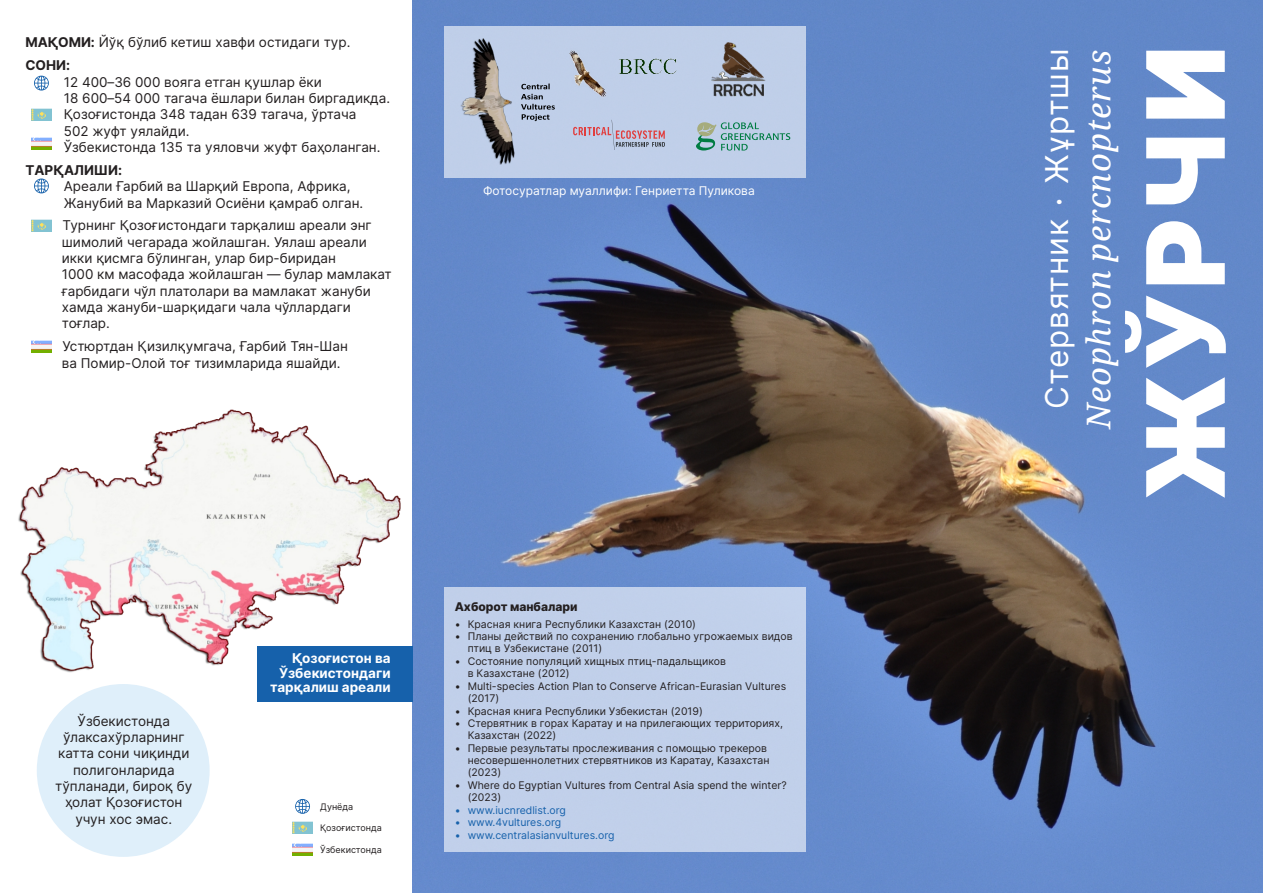
<style>
.page{position:relative;width:1263px;height:893px;background:#fff}
.page>*{position:absolute;margin:0;border:0;box-sizing:border-box;transform-origin:0 0}
.t1{font:900 108px "Inter";letter-spacing:.04em;color:#fff}
.t2{font:italic 33px "Noto Serif";letter-spacing:.025em;color:#fff}
.t3{font:31.5px "Inter";letter-spacing:.03em;color:#fff}
.t4{font:13.5px/16.4px "Inter";color:#231f20}
.t5{font:700 13.5px/14.7px "Inter";color:#fff;text-align:right}
.t6{font:700 13.5px "Inter";color:#231f20}
.t7{font:12px "Inter";color:#fff}
.t8{font:800 12px "Inter";color:#231f20}
.t9{font:10.5px/12px "Inter";color:#231f20}
.t10{font:10.5px "Inter";color:#1661ab}
.t11{font:9px "Inter";color:#231f20}
.s1{font-weight:700}
.s2{font-family:"FF Meta Pro"}
</style>
<div class="page">
<img style="left:412px;top:0;width:851px;height:893px">
<img style="left:32px;top:137px;width:19px;height:13px">
<img style="left:32px;top:108px;width:19px;height:13px">
<svg style="left:34px;top:76px;width:15px;height:15px"></svg>
<svg style="left:34px;top:179px;width:15px;height:14px"></svg>
<img style="left:32px;top:219px;width:19px;height:13px">
<img style="left:32px;top:340px;width:19px;height:13px">
<div style="left:444px;top:26px;width:362px;height:151px;background:#bfcfe9"></div>
<img style="left:576px;top:52px;width:101px;height:45px">
<img style="left:416px;top:39px;width:160px;height:126px">
<svg style="left:521px;top:84px;width:34px;height:37px"></svg>
<svg style="left:573px;top:120px;width:92px;height:30px"></svg>
<svg style="left:696px;top:122px;width:94px;height:29px"></svg>
<img style="left:1127px;top:712px;width:29px;height:35px">
<div style="left:444px;top:587px;width:362px;height:264px;background:#c1d0ea"></div>
<img style="left:711px;top:42px;width:55px;height:55px">
<div style="left:37px;top:684px;width:173px;height:173px;background:#dfeffa;border-radius:50%"></div>
<img style="left:18px;top:409px;width:383px;height:264px">
<div style="left:257px;top:646px;width:155px;height:56px;background:#1661ab"></div>
<svg style="left:295px;top:799px;width:15px;height:15px"></svg>
<img style="left:293px;top:821px;width:19px;height:13px">
<img style="left:293px;top:843px;width:19px;height:13px">
<p class="t4" style="left:25px;top:31px;width:326px;line-height:22.8px"><span class="s1">МАҚОМИ:</span> Йўқ бўлиб кетиш хавфи остидаги тур.<br><span class="s1">СОНИ:</span></p>
<p class="t4" style="left:64px;top:74px;width:328px">12 400–36 000 вояга етган қушлар ёки<br>18 600–54 000 тагача ёшлари билан биргадикда.<br>Қозоғистонда 348 тадан 639 тагача, ўртача<br>502 жуфт уялайди.<br>Ўзбекистонда 135 та уяловчи жуфт баҳоланган.</p>
<p class="t6" style="left:25px;top:162px;width:98px">ТАРҚАЛИШИ:</p>
<p class="t4" style="left:64px;top:178px;width:301px">Ареали Ғарбий ва Шарқий Европа, Африка,<br>Жанубий ва Марказий Осиёни қамраб олган.</p>
<p class="t4" style="left:62px;top:217px;width:331px">Турнинг Қозоғистондаги тарқалиш ареали энг шимолий чегарада жойлашган. Уялаш ареали икки қисмга бўлинган, улар бир-биридан<br>1000 км масофада жойлашган — булар мамлакат ғарбидаги чўл платолари ва мамлакат жануби хамда жануби-шарқидаги чала чўллардаги тоғлар.</p>
<p class="t4" style="left:62px;top:338px;width:288px">Устюртдан Қизилқумгача, Ғарбий Тян-Шан ва Помир-Олой тоғ тизимларида яшайди.</p>
<p class="t7" style="left:483px;top:183px;width:273px">Фотосуратлар муаллифи: Генриетта Пуликова</p>
<p class="t4" style="left:55px;top:713px;width:139px;text-align:center">Ўзбекистонда ўлаксахўрларнинг катта сони чиқинди полигонларида тўпланади, бироқ бу ҳолат Қозоғистон учун хос эмас.</p>
<p class="t5" style="left:270px;top:651px;width:122px">Қозоғистон ва<br>Ўзбекистондаги тарқалиш ареали</p>
<p class="t11" style="left:320px;top:801px;width:34px">Дунёда</p>
<p class="t11" style="left:320px;top:822px;width:63px">Қозоғистонда</p>
<p class="t11" style="left:320px;top:845px;width:63px">Ўзбекистонда</p>
<p class="t8" style="left:455px;top:599px;width:124px">Ахборот манбалари</p>
<p class="t9" style="left:455px;top:618px;width:243px">• Красная книга Республики Казахстан (2010)</p>
<p class="t9" style="left:468px;top:630px;width:326px;text-indent:-13px">• Планы действий по сохранению глобально угрожаемых видов птиц в Узбекистане (2011)</p>
<p class="t9" style="left:468px;top:655px;width:260px;text-indent:-13px">• Состояние популяций хищных птиц-падальщиков в Казахстане (2012)</p>
<p class="t9" style="left:468px;top:680px;width:320px;text-indent:-13px">• Multi-species Action Plan to Conserve African-Eurasian Vultures (2017)</p>
<p class="t9" style="left:455px;top:705px;width:249px">• Красная книга Республики Узбекистан (2019)</p>
<p class="t9" style="left:468px;top:717px;width:317px;text-indent:-13px">• Стервятник в горах Каратау и на прилегающих территориях,<br>Казахстан (2022)</p>
<p class="t9" style="left:468px;top:742px;width:303px;text-indent:-13px">• Первые результаты прослеживания с помощью трекеров несовершеннолетних стервятников из Каратау, Казахстан (2023)</p>
<p class="t9" style="left:468px;top:779px;width:320px;text-indent:-13px">• Where do Egyptian Vultures from Central Asia spend the winter? (2023)</p>
<p class="t10" style="left:455px;top:803px;width:112px">• www.iucnredlist.org</p>
<p class="t10" style="left:455px;top:816px;width:108px">• www.4vultures.org</p>
<p class="t10" style="left:455px;top:829px;width:161px">• www.centralasianvultures.org</p>
<h3 class="t3" style="left:1038px;top:409px;width:362px;rotate:-90deg">Стервятник <span class="s2">⋅</span> Жұртшы</h3>
<h2 class="t2" style="left:1075px;top:429px;width:381px;rotate:-90deg">Neophron percnopterus</h2>
<h1 class="t1" style="left:1120px;top:501px;width:457px;rotate:-90deg">ЖЎРЧИ</h1>
</div>
